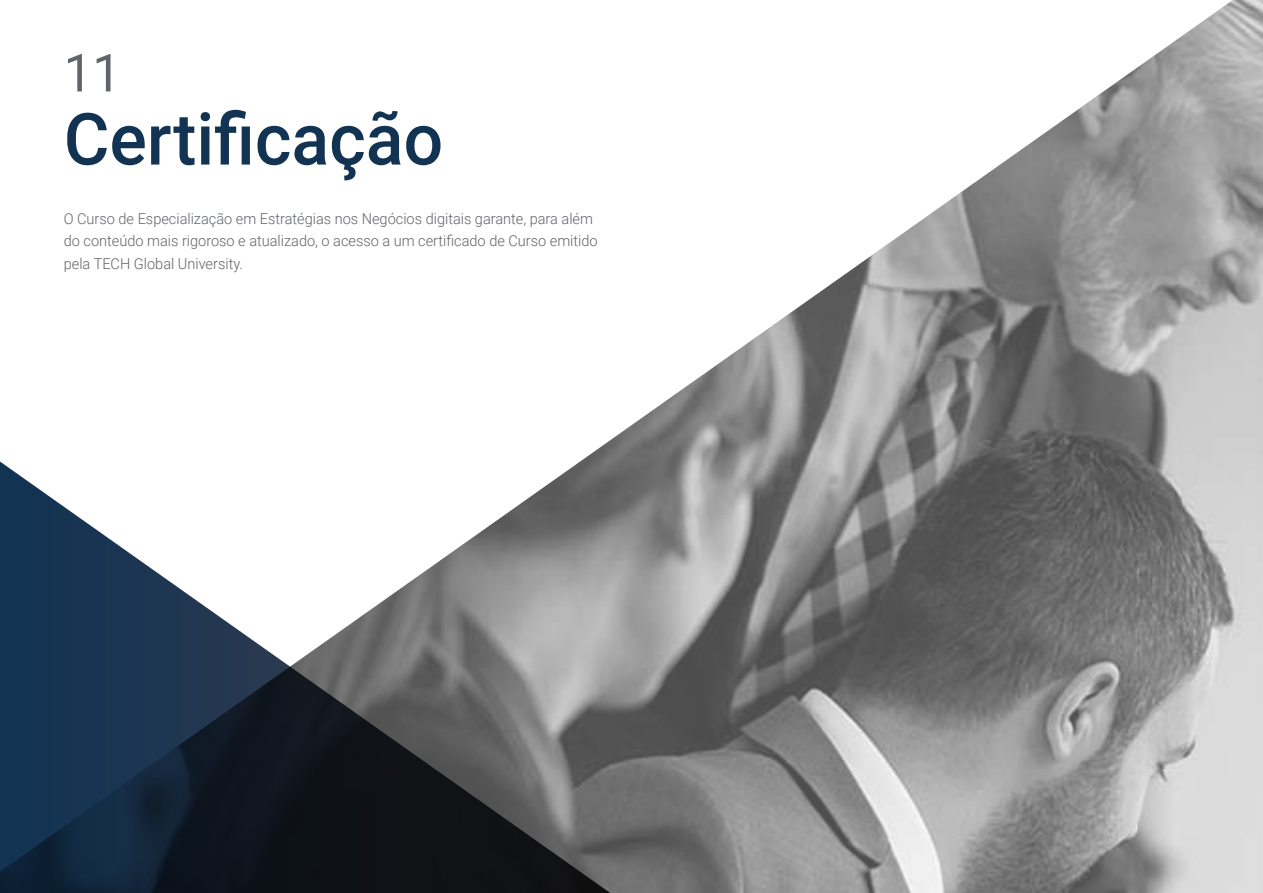
<style>
.page{position:relative;width:1263px;height:893px;background:#fff}
.page>*{position:absolute;margin:0;border:0;box-sizing:border-box;transform-origin:0 0}
.t1{font:500 72px "Roboto";color:#123352}
.t2{font:52.5px "Roboto";color:#61646a}
.t3{font:300 15px/22.5px "Roboto";color:#61646a}
</style>
<div class="page">
<img style="left:602px;top:0;width:661px;height:893px">
<svg style="left:0;top:446px;width:640px;height:447px"></svg>
<h2 class="t2" style="left:64px;top:36px;width:59px">11</h2>
<h1 class="t1" style="left:64px;top:89px;width:381px">Certificação</h1>
<p class="t3" style="left:64px;top:207px;width:535px">O Curso de Especialização em Estratégias nos Negócios digitais garante, para além do conteúdo mais rigoroso e atualizado, o acesso a um certificado de Curso emitido pela TECH Global University.</p>
</div>
